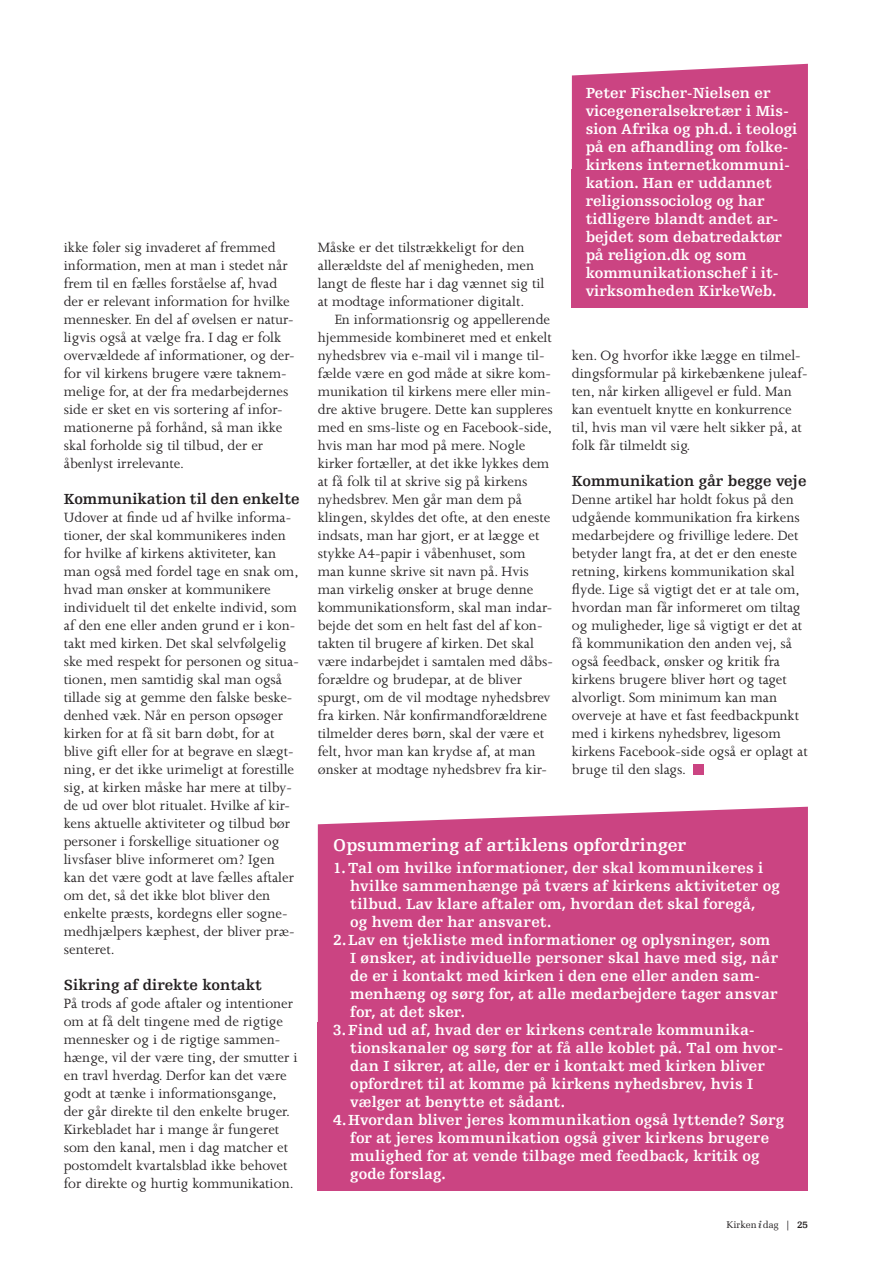
<style>
.page{position:relative;width:893px;height:1263px;background:#fff}
.page>*{position:absolute;margin:0;border:0;box-sizing:border-box;transform-origin:0 0}
.t1{font:700 18px "Egyptienne F";color:#fff}
.t2{font:15.45px/18px "Joanna";color:#231f20}
.t3{font:700 15.45px/18px "Egyptienne F";color:#fff}
.t4{font:700 15.45px "Egyptienne F";color:#231f20}
.t5{font:9.75px "Melior";color:#231f20}
.s1{font-family:"Georgia";font-weight:700;font-style:italic;color:#57585a}
.s2{font-family:"Egyptienne F"}
.s3{font-family:"Egyptienne F";font-weight:700}
</style>
<div class="page">
<div style="left:572px;top:169px;width:236px;height:138px;background:#cb4482"></div>
<div style="left:572px;top:64px;width:236px;height:105px;background:#cb4482"></div>
<div style="left:318px;top:1022px;width:490px;height:169px;background:#cb4482"></div>
<div style="left:318px;top:807px;width:490px;height:215px;background:#cb4482"></div>
<div style="left:694px;top:764px;width:10px;height:10px;background:#cb4482"></div>
<p class="t2" style="left:64px;top:238px;width:232px">ikke føler sig invaderet af fremmed information, men at man i stedet når frem til en fælles forståelse af, hvad der er relevant information for hvilke mennesker. En del af øvelsen er natur&shy;ligvis også at vælge fra. I dag er folk overvældede af informationer, og der&shy;for vil kirkens brugere være taknem&shy;melige for, at der fra medarbejdernes side er sket en vis sortering af infor&shy;mationerne på forhånd, så man ikke skal forholde sig til tilbud, der er åbenlyst irrelevante.</p>
<p class="t4" style="left:64px;top:490px;width:238px">Kommunikation til den enkelte</p>
<p class="t2" style="left:64px;top:508px;width:237px">Udover at finde ud af hvilke informa&shy;tioner, der skal kommunikeres inden for hvilke af kirkens aktiviteter, kan man også med fordel tage en snak om, hvad man ønsker at kommunikere individuelt til det enkelte individ, som af den ene eller anden grund er i kon&shy;takt med kirken. Det skal selvfølgelig ske med respekt for personen og situa&shy;tionen, men samtidig skal man også tillade sig at gemme den falske beske&shy;denhed væk. Når en person opsøger kirken for at få sit barn døbt, for at blive gift eller for at begrave en slægt&shy;ning, er det ikke urimeligt at forestille sig, at kirken måske har mere at tilby&shy;de ud over blot ritualet. Hvilke af kir&shy;kens aktuelle aktiviteter og tilbud bør personer i forskellige situationer og livsfaser blive informeret om? Igen kan det være godt at lave fælles aftaler om det, så det ikke blot bliver den enkelte præsts, kordegns eller sogne&shy;medhjælpers kæphest, der bliver præ&shy;senteret.</p>
<p class="t4" style="left:64px;top:976px;width:200px">Sikring af direkte kontakt</p>
<p class="t2" style="left:64px;top:994px;width:235px">På trods af gode aftaler og intentioner om at få delt tingene med de rigtige mennesker og i de rigtige sammen&shy;hænge, vil der være ting, der smutter i en travl hverdag. Derfor kan det være godt at tænke i informationsgange, der går direkte til den enkelte bruger.<br>Kirkebladet har i mange år fungeret som den kanal, men i dag matcher et postomdelt kvartalsblad ikke behovet for direkte og hurtig kommunikation.</p>
<p class="t2" style="left:318px;top:238px;width:228px">Måske er det tilstrækkeligt for den allerældste del af menigheden, men langt de fleste har i dag vænnet sig til at modtage informationer digitalt.</p>
<p class="t2" style="left:318px;top:310px;width:237px;text-indent:17px">En informationsrig og appellerende hjemmeside kombineret med et enkelt nyhedsbrev via e-mail vil i mange til&shy;fælde være en god måde at sikre kom&shy;munikation til kirkens mere eller min&shy;dre aktive brugere. Dette kan suppleres med en sms-liste og en Facebook-side, hvis man har mod på mere. Nogle kirker fortæller, at det ikke lykkes dem at få folk til at skrive sig på kirkens nyhedsbrev. Men går man dem på klingen, skyldes det ofte, at den eneste indsats, man har gjort, er at lægge et stykke A4-papir i våbenhuset, som man kunne skrive sit navn på. Hvis man virkelig ønsker at bruge denne kommunikationsform, skal man indar&shy;bejde det som en helt fast del af kon&shy;takten til brugere af kirken. Det skal være indarbejdet i samtalen med dåbs&shy;forældre og brudepar, at de bliver spurgt, om de vil modtage nyhedsbrev fra kirken. Når konfirmandforældrene tilmelder deres børn, skal der være et felt, hvor man kan krydse af, at man ønsker at modtage nyhedsbrev fra kir-</p>
<p class="t3" style="left:586px;top:84px;width:213px">Peter Fischer-Nielsen er vicegeneralsekretær i Mis&shy;sion Afrika og ph.d. i teologi på en afhandling om folke&shy;kirkens internetkommuni&shy;kation. Han er uddannet religionssociolog og har tidligere blandt andet ar-- bejdet som debatredaktør på religion.dk og som kommunikationschef i it&shy;virksomheden KirkeWeb.</p>
<p class="t2" style="left:572px;top:346px;width:237px">ken. Og hvorfor ikke lægge en tilmel&shy;dingsformular på kirkebænkene juleaf&shy;ten, når kirken alligevel er fuld. Man kan eventuelt knytte en konkurrence til, hvis man vil være helt sikker på, at folk får tilmeldt sig.</p>
<p class="t4" style="left:572px;top:472px;width:236px">Kommunikation går begge veje</p>
<p class="t2" style="left:572px;top:490px;width:237px">Denne artikel har holdt fokus på den udgående kommunikation fra kirkens medarbejdere og frivillige ledere. Det betyder langt fra, at det er den eneste retning, kirkens kommunikation skal flyde. Lige så vigtigt det er at tale om, hvordan man får informeret om tiltag og muligheder, lige så vigtigt er det at få kommunikation den anden vej, så også feedback, ønsker og kritik fra kirkens brugere bliver hørt og taget alvorligt. Som minimum kan man overveje at have et fast feedbackpunkt med i kirkens nyhedsbrev, ligesom kirkens Facebook-side også er oplagt at bruge til den slags.</p>
<p class="t1" style="left:333px;top:835px;width:355px">Opsummering af artiklens opfordringer</p>
<p class="t3" style="left:333px;top:859px;width:431px">1. Tal om hvilke informationer, der skal kommunikeres i</p>
<p class="t3" style="left:350px;top:877px;width:431px">hvilke sammenhænge på tværs af kirkens aktiviteter og</p>
<p class="t3" style="left:350px;top:895px;width:407px">tilbud. Lav klare aftaler om, hvordan det skal foregå,</p>
<p class="t3" style="left:350px;top:913px;width:203px">og hvem der har ansvaret.</p>
<p class="t3" style="left:333px;top:931px;width:439px">2.Lav en tjekliste med informationer og oplysninger, som</p>
<p class="t3" style="left:350px;top:949px;width:430px">I ønsker, at individuelle personer skal have med sig, når</p>
<p class="t3" style="left:350px;top:967px;width:411px">de er i kontakt med kirken i den ene eller anden sam-</p>
<p class="t3" style="left:350px;top:985px;width:429px">menhæng og sørg for, at alle medarbejdere tager ansvar</p>
<p class="t3" style="left:350px;top:1003px;width:116px">for, at det sker.</p>
<p class="t3" style="left:333px;top:1021px;width:423px">3.Find ud af, hvad der er kirkens centrale kommunika-</p>
<p class="t3" style="left:350px;top:1039px;width:435px">tionskanaler og sørg for at få alle koblet på. Tal om hvor-</p>
<p class="t3" style="left:350px;top:1057px;width:416px">dan I sikrer, at alle, der er i kontakt med kirken bliver</p>
<p class="t3" style="left:350px;top:1075px;width:404px">opfordret til at komme på kirkens nyhedsbrev, hvis I</p>
<p class="t3" style="left:350px;top:1093px;width:216px">vælger at benytte et sådant.</p>
<p class="t3" style="left:333px;top:1111px;width:453px">4.Hvordan bliver jeres kommunikation også lyttende? Sørg</p>
<p class="t3" style="left:350px;top:1129px;width:420px">for at jeres kommunikation også giver kirkens brugere</p>
<p class="t3" style="left:350px;top:1147px;width:411px">mulighed for at vende tilbage med feedback, kritik og</p>
<p class="t3" style="left:350px;top:1165px;width:97px">gode forslag.</p>
<p class="t5" style="left:726px;top:1219px;width:83px">Kirken <span class="s1">i</span> dag <span class="s2">|</span> <span class="s3">25</span></p>
</div>
